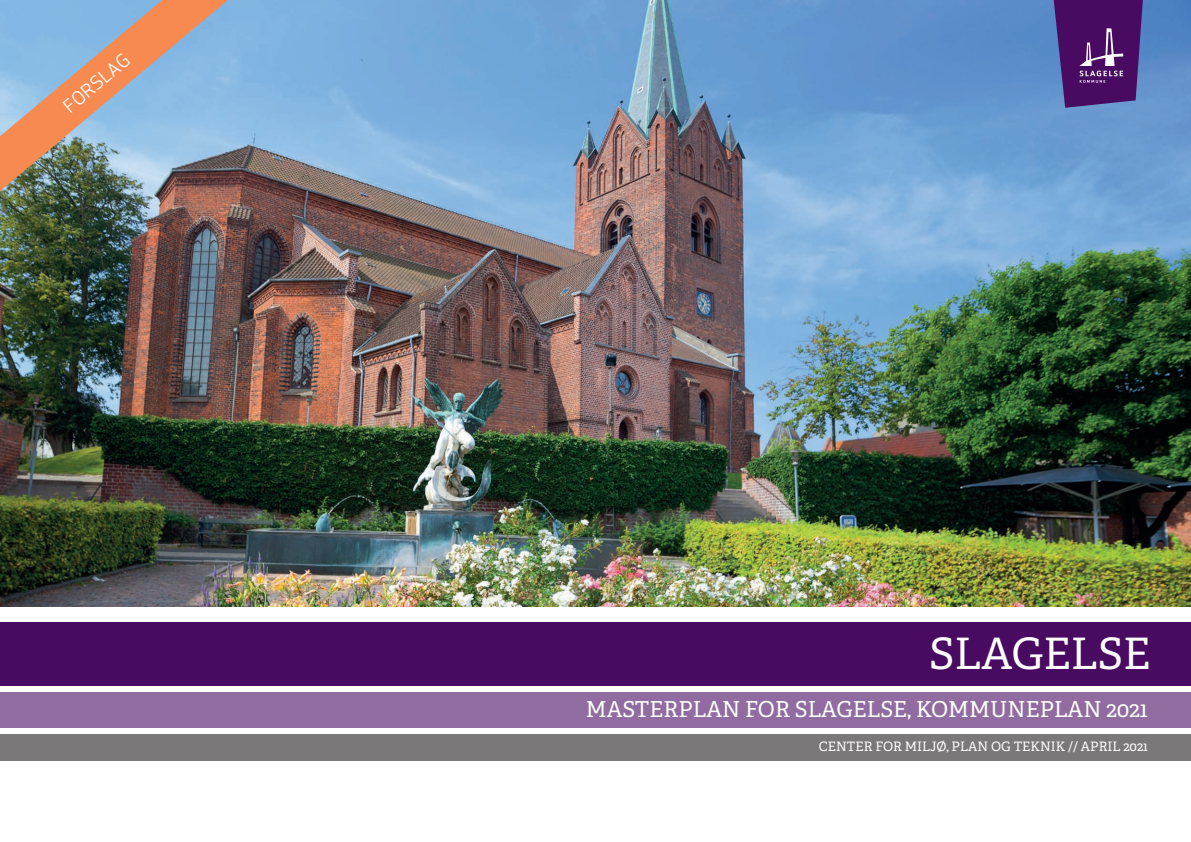
<style>
.page{position:relative;width:1191px;height:842px;background:#fff}
.page>*{position:absolute;margin:0;border:0;box-sizing:border-box;transform-origin:0 0}
.t1{font:43.3px "Adelle PE";color:#fff}
.t2{font:22px "Adelle PE";color:#fff}
.t3{font:18px "Apex Sans Book T";color:#fff}
.t4{font:13px "Adelle PE";color:#fff}
</style>
<div class="page">
<img style="left:0;top:0;width:1191px;height:607px">
<svg style="left:1053px;top:0;width:89px;height:108px"></svg>
<div style="left:0;top:692px;width:1191px;height:35px;background:#916ca0"></div>
<div style="left:0;top:734px;width:1191px;height:26px;background:#7b7879"></div>
<div style="left:0;top:622px;width:1191px;height:63px;background:#490a62"></div>
<svg style="left:0;top:0;width:228px;height:191px"></svg>
<h3 class="t3" style="left:58px;top:100px;width:82px;rotate:-40deg">FORSLAG</h3>
<h1 class="t1" style="left:929px;top:622px;width:223px">SLAGELSE</h1>
<h2 class="t2" style="left:586px;top:693px;width:564px">MASTERPLAN FOR SLAGELSE, KOMMUNEPLAN 2021</h2>
<p class="t4" style="left:819px;top:737px;width:330px">CENTER FOR MILJØ, PLAN OG TEKNIK // APRIL 2021</p>
</div>
